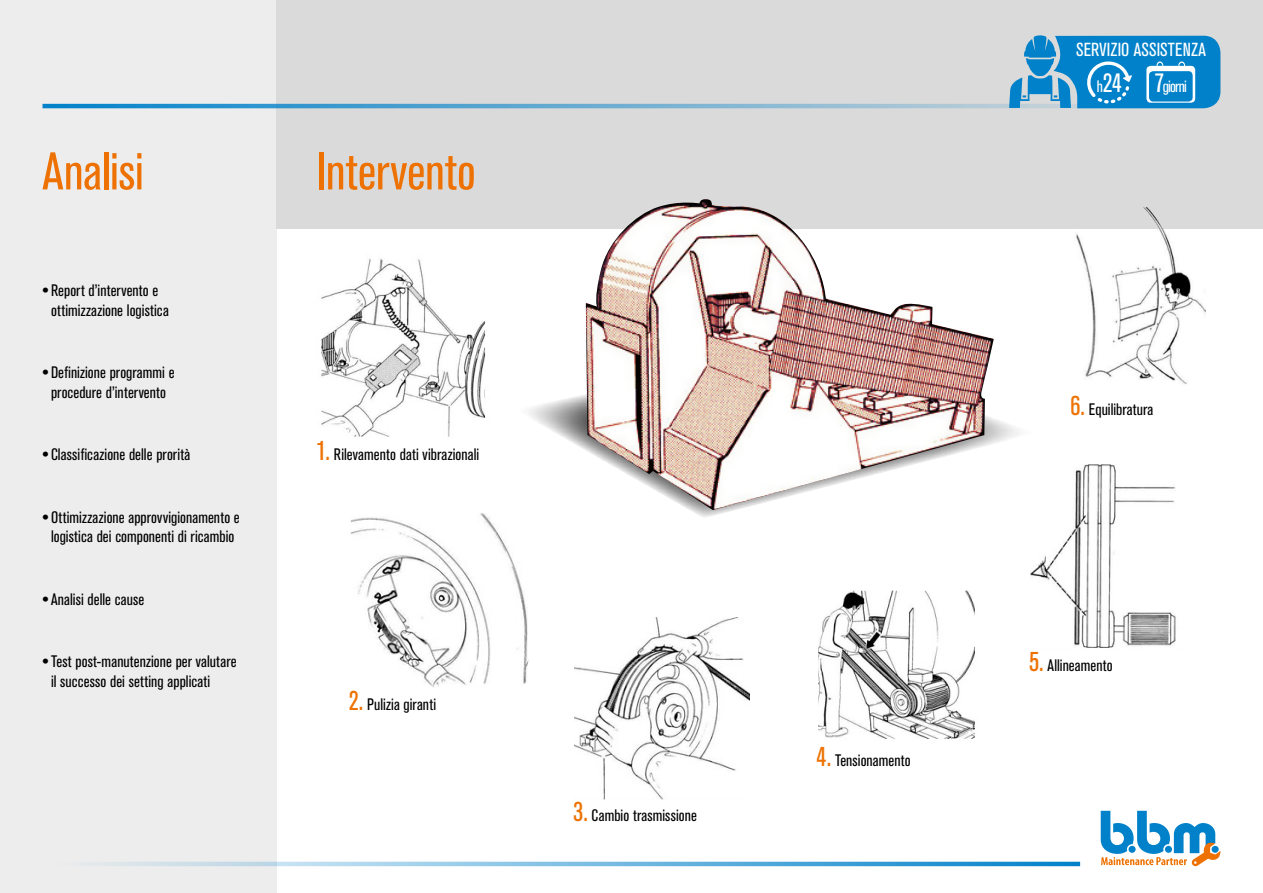
<style>
.page{position:relative;width:1263px;height:893px;background:#fff}
.page>*{position:absolute;margin:0;border:0;box-sizing:border-box;transform-origin:0 0}
.t1{font:condensed 52.5px "Akzidenz Grotesk BE";color:#ee7203}
.t2{font:condensed 18.75px "Akzidenz Grotesk BE";letter-spacing:.005em;color:#fff}
.t3{font:condensed 16.5px/19.8px "Akzidenz Grotesk BE";letter-spacing:.005em;color:#000}
.t4{font:condensed 16.5px "Akzidenz Grotesk BE";letter-spacing:-.05em;color:#fff}
.s1{font-family:"Times";font-stretch:normal;font-size:18px}
.s2{font-size:27px;color:#ee7203}
.s3{font-size:26.25px}
</style>
<div class="page">
<div style="left:0;top:0;width:276px;height:893px;background:#ededed"></div>
<div style="left:276px;top:0;width:987px;height:229px;background:#dadada"></div>
<svg style="left:43px;top:104px;width:966px;height:4px;background:#5ea7d0"></svg>
<svg style="left:97px;top:862px;width:983px;height:4px;background:#78badf"></svg>
<svg style="left:1101px;top:811px;width:119px;height:56px"></svg>
<div style="left:1211px;top:846px;width:8px;height:7px;background:#0081c9;border-radius:50%"></div>
<img style="left:575px;top:617px;width:174px;height:182px">
<img style="left:818px;top:590px;width:157px;height:149px">
<img style="left:1030px;top:464px;width:146px;height:184px">
<img style="left:1076px;top:207px;width:129px;height:177px">
<img style="left:321px;top:258px;width:165px;height:179px">
<img style="left:351px;top:513px;width:177px;height:174px">
<svg style="left:513px;top:394px;width:526px;height:124px"></svg>
<img style="left:586px;top:199px;width:408px;height:311px">
<svg style="left:1009px;top:35px;width:211px;height:73px;background:#3095ce"></svg>
<h1 class="t1" style="left:43px;top:142px;width:103px">Analisi</h1>
<h1 class="t1" style="left:316px;top:142px;width:161px">Intervento</h1>
<p class="t3" style="left:51px;top:281px;width:119px;text-indent:-9px"><span class="s1">•</span> Report d’intervento e ottimizzazione logistica</p>
<p class="t3" style="left:43px;top:363px;width:134px;text-align:center"><span class="s1">•</span> Definizione programmi e procedure d’intervento</p>
<p class="t3" style="left:43px;top:445px;width:149px"><span class="s1">•</span> Classificazione delle prorità</p>
<p class="t3" style="left:43px;top:507px;width:199px;text-align:center"><span class="s1">•</span> Ottimizzazione approvvigionamento e logistica dei componenti di ricambio</p>
<p class="t3" style="left:43px;top:589px;width:103px"><span class="s1">•</span>Analisi delle cause</p>
<p class="t3" style="left:51px;top:652px;width:187px;text-indent:-9px"><span class="s1">•</span>Test post-manutenzione per valutare il successo dei setting applicati</p>
<p class="t3" style="left:316px;top:445px;width:164px"><span class="s2">1.</span> Rilevamento dati vibrazionali</p>
<p class="t3" style="left:349px;top:694px;width:89px"><span class="s2">2.</span> Pulizia giranti</p>
<p class="t3" style="left:573px;top:805px;width:125px"><span class="s2">3.</span> Cambio trasmissione</p>
<p class="t2" style="left:1076px;top:39px;width:131px">SERVIZIO ASSISTENZA</p>
<p class="t4" style="left:1097px;top:77px;width:92px">h<span class="s3">24 7</span>giorni</p>
<p class="t3" style="left:816px;top:750px;width:96px"><span class="s2">4.</span> Tensionamento</p>
<p class="t3" style="left:1070px;top:399px;width:85px"><span class="s2">6.</span> Equilibratura</p>
<p class="t3" style="left:1029px;top:656px;width:85px"><span class="s2">5.</span> Allineamento</p>
</div>
